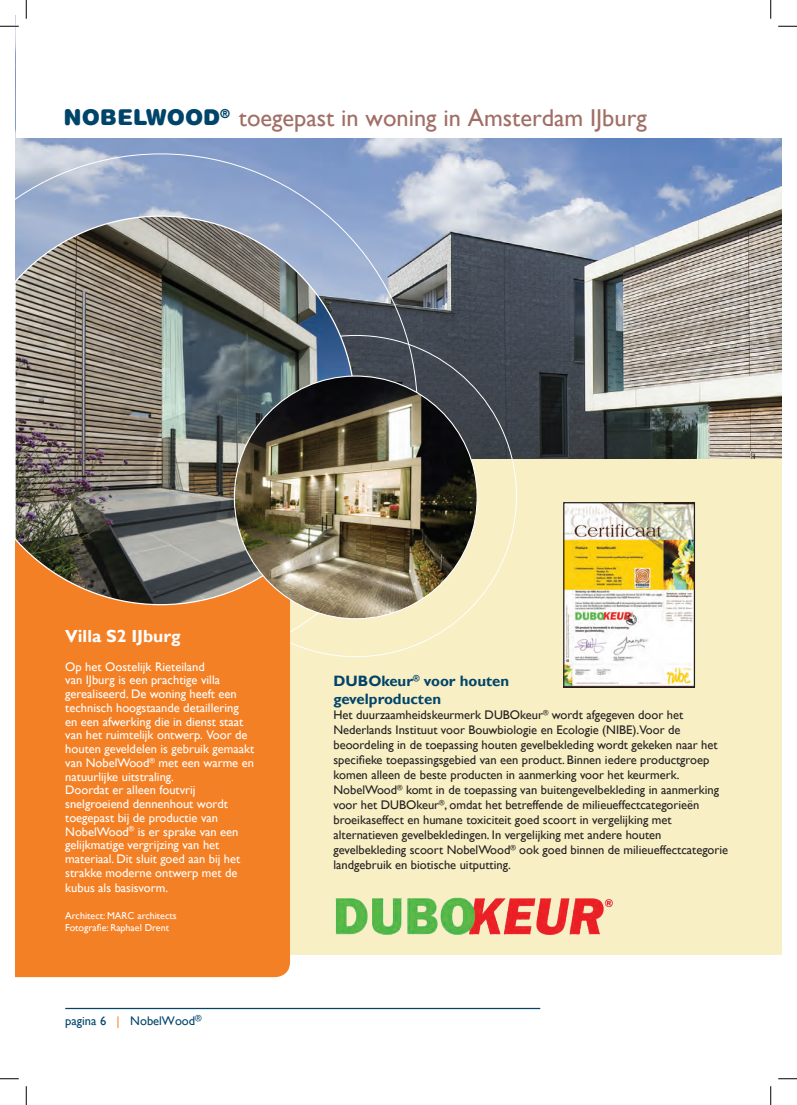
<style>
.page{position:relative;width:797px;height:1105px;background:#fff}
.page>*{position:absolute;margin:0;border:0;box-sizing:border-box;transform-origin:0 0}
.t1{font:24.38px "Gill Sans";color:#a06e65}
.t2{font:700 17.5px "Gill Sans";color:#fff}
.t3{font:700 15px/18px "Gill Sans";color:#00446a}
.t4{font:12.5px/15px "Gill Sans";color:#231f20}
.t5{font:12.5px/13.8px "Gill Sans";color:#fff}
.t6{font:12.5px "Gill Sans";color:#00446a}
.t7{font:10px/12px "Gill Sans";color:#fff}
.s1{font-family:"Helvetica Rounded";font-weight:900;font-size:21.88px;color:#00446a}
.s2{color:#f48026}
</style>
<div class="page">
<div style="left:16px;top:459px;width:754px;height:496px;background:#f8efc4"></div>
<hr style="left:65px;top:1008px;width:475px;height:1px;background:#00446a">
<div style="left:770px;top:459px;width:11px;height:496px;background:#f8efc4"></div>
<img style="left:16px;top:138px;width:765px;height:321px">
<svg style="left:16px;top:153px;width:402px;height:504px;background:#9aa8bf"></svg>
<div style="left:16px;top:605px;width:274px;height:372px;background:#f48026"></div>
<img style="left:16px;top:215px;width:340px;height:390px">
<img style="left:233px;top:375px;width:245px;height:245px">
<img style="left:335px;top:897px;width:278px;height:38px">
<img style="left:565px;top:504px;width:128px;height:182px">
<div style="left:563px;top:502px;width:132px;height:186px;border:1px solid #231f20"></div>
<svg style="left:0;top:25px;width:19px;height:2px"></svg>
<svg style="left:778px;top:25px;width:19px;height:2px"></svg>
<svg style="left:0;top:1078px;width:19px;height:1px"></svg>
<svg style="left:778px;top:1078px;width:19px;height:1px"></svg>
<svg style="left:25px;top:0;width:2px;height:19px"></svg>
<svg style="left:25px;top:1086px;width:2px;height:19px"></svg>
<svg style="left:770px;top:0;width:1px;height:19px"></svg>
<svg style="left:770px;top:1086px;width:1px;height:19px"></svg>
<h1 class="t1" style="left:64px;top:103px;width:584px"><span class="s1">NOBELWOOD</span><sup>®</sup> toegepast in woning in Amsterdam IJburg</h1>
<h2 class="t2" style="left:65px;top:625px;width:117px">Villa S2 IJburg</h2>
<p class="t5" style="left:65px;top:660px;width:190px">Op het Oostelijk Rieteiland<br>van IJburg is een prachtige villa gerealiseerd. De woning heeft een technisch hoogstaande detaillering<br>en een afwerking die in dienst staat van het ruimtelijk ontwerp. Voor de houten geveldelen is gebruik gemaakt van NobelWood<sup>®</sup> met een warme en natuurlijke uitstraling.<br>Doordat er alleen foutvrij snelgroeiend dennenhout wordt toegepast bij de productie van<br>NobelWood<sup>®</sup> is er sprake van een gelijkmatige vergrijzing van het materiaal. Dit sluit goed aan bij het strakke moderne ontwerp met de</p>
<p class="t5" style="left:65px;top:881px;width:104px">kubus als basisvorm.</p>
<p class="t7" style="left:65px;top:910px;width:113px">Architect: MARC architects<br>Fotografie: Raphael Drent</p>
<p class="t6" style="left:65px;top:1014px;width:138px">pagina 6 <span class="s2">|</span> NobelWood<sup>®</sup></p>
<p class="t3" style="left:333px;top:672px;width:177px">DUBOkeur<sup>®</sup> voor houten gevelproducten</p>
<p class="t4" style="left:333px;top:707px;width:396px">Het duurzaamheidskeurmerk DUBOkeur<sup>®</sup> wordt afgegeven door het Nederlands Instituut voor Bouwbiologie en Ecologie (NIBE).Voor de beoordeling in de toepassing houten gevelbekleding wordt gekeken naar het specifieke toepassingsgebied van een product. Binnen iedere productgroep komen alleen de beste producten in aanmerking voor het keurmerk.<br>NobelWood<sup>®</sup> komt in de toepassing van buitengevelbekleding in aanmerking voor het DUBOkeur<sup>®</sup>, omdat het betreffende de milieueffectcategorieën broeikaseffect en humane toxiciteit goed scoort in vergelijking met alternatieven gevelbekledingen. In vergelijking met andere houten gevelbekleding scoort NobelWood<sup>®</sup> ook goed binnen de milieueffectcategorie landgebruik en biotische uitputting.</p>
</div>
